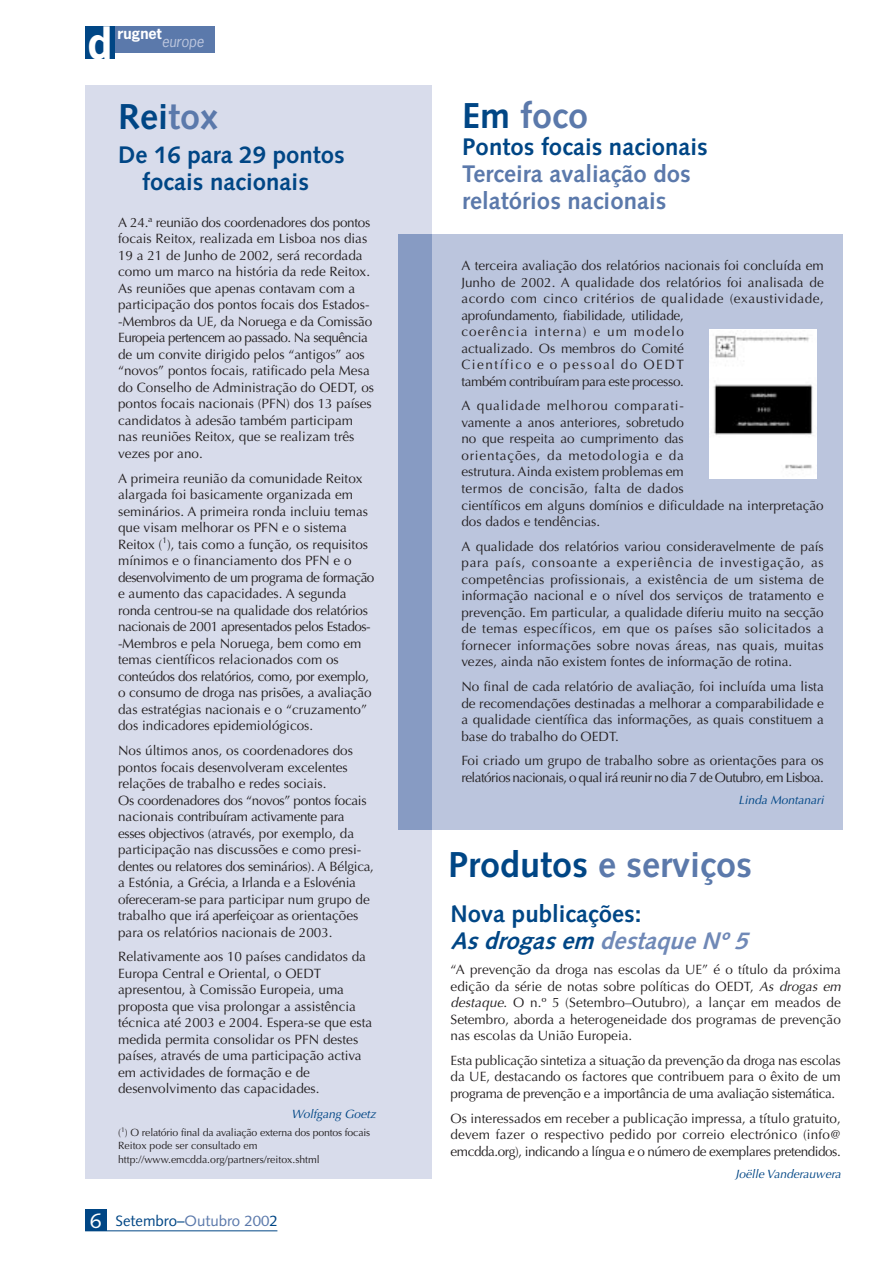
<style>
.page{position:relative;width:893px;height:1262px;background:#fff}
.page>*{position:absolute;margin:0;border:0;box-sizing:border-box;transform-origin:0 0}
.t1{font:700 42px "News Gothic";color:#fff}
.t2{font:700 36px "Syntax";color:#5b79ab}
.t3{font:700 36px "Syntax";color:#004685}
.t4{font:700 24px/27px "Syntax";color:#004685;text-align:center}
.t5{font:700 24px/27px "Syntax";color:#5b79ab}
.t6{font:24px "Syntax Bol Ita";color:#7089b7}
.t7{font:15px "Syntax";color:#004685}
.t8{font:700 14.55px "News Gothic";color:#fff}
.t9{font:italic 14.55px "News Gothic";color:#bbc5dd}
.t10{font:13.5px/16.5px "Optima";color:#231f20}
.t11{font:13.5px/16.5px "Optima";letter-spacing:-.04em;color:#231f20}
.t12{font:italic 12px "Optima";color:#004685}
.t13{font:10.5px/13.5px "Optima";color:#231f20}
.s1{color:#5b79ab}
.s2{font-size:21px;color:#fff}
.s3{color:#004685}
.s4{font-style:italic}
</style>
<div class="page">
<div style="left:85px;top:26px;width:30px;height:33px;background:#004685"></div>
<div style="left:115px;top:26px;width:99px;height:27px;background:#5b79ab"></div>
<div style="left:85px;top:1209px;width:21px;height:21px;background:#004685"></div>
<hr style="left:85px;top:1230px;width:192px;height:1px;background:#004685">
<div style="left:85px;top:85px;width:346px;height:1093px;background:#d8dceb"></div>
<div style="left:432px;top:234px;width:410px;height:595px;background:#bbc5dd"></div>
<div style="left:398px;top:234px;width:34px;height:595px;background:#879bc3"></div>
<img style="left:709px;top:376px;width:107px;height:66px">
<div style="left:709px;top:442px;width:107px;height:36px;background:#fff"></div>
<img style="left:709px;top:330px;width:107px;height:46px">
<h1 class="t1" style="left:88px;top:26px;width:26px">d</h1>
<p class="t8" style="left:117px;top:28px;width:46px">rugnet</p>
<p class="t9" style="left:162px;top:36px;width:44px">europe</p>
<h2 class="t3" style="left:118px;top:102px;width:101px">Rei<span class="s1">tox</span></h2>
<h3 class="t4" style="left:118px;top:143px;width:228px">De 16 para 29 pontos focais nacionais</h3>
<p class="t10" style="left:118px;top:215px;width:257px">A 24.ª reunião dos coordenadores dos pontos focais Reitox, realizada em Lisboa nos dias 19 a 21 de Junho de 2002, será recordada como um marco na história da rede Reitox.<br>As reuniões que apenas contavam com a participação dos pontos focais dos Estados--Membros da UE, da Noruega e da Comissão Europeia pertencem ao passado. Na sequência de um convite dirigido pelos “antigos” aos “novos” pontos focais, ratificado pela Mesa do Conselho de Administração do OEDT, os pontos focais nacionais (PFN) dos 13 países candidatos à adesão também participam nas reuniões Reitox, que se realizam três vezes por ano.</p>
<p class="t10" style="left:118px;top:471px;width:258px">A primeira reunião da comunidade Reitox alargada foi basicamente organizada em seminários. A primeira ronda incluiu temas que visam melhorar os PFN e o sistema Reitox (<sup>1</sup>), tais como a função, os requisitos mínimos e o financiamento dos PFN e o desenvolvimento de um programa de formação e aumento das capacidades. A segunda ronda centrou-se na qualidade dos relatórios nacionais de 2001 apresentados pelos Estados--Membros e pela Noruega, bem como em temas científicos relacionados com os conteúdos dos relatórios, como, por exemplo, o consumo de droga nas prisões, a avaliação das estratégias nacionais e o “cruzamento” dos indicadores epidemiológicos.</p>
<p class="t10" style="left:118px;top:743px;width:257px">Nos últimos anos, os coordenadores dos pontos focais desenvolveram excelentes relações de trabalho e redes sociais.<br>Os coordenadores dos “novos” pontos focais nacionais contribuíram activamente para esses objectivos (através, por exemplo, da participação nas discussões e como presi&shy;dentes ou relatores dos seminários). A Bélgica, a Estónia, a Grécia, a Irlanda e a Eslovénia ofereceram-se para participar num grupo de trabalho que irá aperfeiçoar as orientações para os relatórios nacionais de 2003.</p>
<p class="t10" style="left:118px;top:950px;width:256px">Relativamente aos 10 países candidatos da Europa Central e Oriental, o OEDT apresentou, à Comissão Europeia, uma proposta que visa prolongar a assistência técnica até 2003 e 2004. Espera-se que esta medida permita consolidar os PFN destes países, através de uma participação activa em actividades de formação e de desenvolvimento das capacidades.</p>
<p class="t12" style="left:291px;top:1109px;width:86px">Wolfgang Goetz</p>
<p class="t13" style="left:118px;top:1126px;width:254px">(<sup>1</sup>) O relatório final da avaliação externa dos pontos focais<br>Reitox pode ser consultado em http://www.emcdda.org/partners/reitox.shtml</p>
<p class="t7" style="left:90px;top:1214px;width:189px"><span class="s2">6</span> Setembro–<span class="s1">Outubro 200</span>2</p>
<h2 class="t2" style="left:462px;top:100px;width:127px"><span class="s3">Em</span> foco</h2>
<h3 class="t4" style="left:462px;top:135px;width:247px">Pontos focais nacionais</h3>
<h3 class="t5" style="left:462px;top:162px;width:230px">Terceira avaliação dos relatórios nacionais</h3>
<p class="t10" style="left:461px;top:259px;width:364px">A terceira avaliação dos relatórios nacionais foi concluída em Junho de 2002. A qualidade dos relatórios foi analisada de acordo com cinco critérios de qualidade (exaustividade, aprofundamento, fiabilidade, utilidade,<br>coerência interna) e um modelo<br>actualizado. Os membros do Comité<br>Científico e o pessoal do OEDT<br>também contribuíram para este processo.</p>
<p class="t10" style="left:461px;top:399px;width:364px">A qualidade melhorou comparati-<br>vamente a anos anteriores, sobretudo<br>no que respeita ao cumprimento das<br>orientações, da metodologia e da<br>estrutura. Ainda existem problemas em<br>termos de concisão, falta de dados<br>científicos em alguns domínios e dificuldade na interpretação dos dados e tendências.</p>
<p class="t10" style="left:461px;top:539px;width:364px;text-align:justify">A qualidade dos relatórios variou consideravelmente de país para país, consoante a experiência de investigação, as competências profissionais, a existência de um sistema de informação nacional e o nível dos serviços de tratamento e prevenção. Em particular, a qualidade diferiu muito na secção de temas específicos, em que os países são solicitados a fornecer informações sobre novas áreas, nas quais, muitas vezes, ainda não existem fontes de informação de rotina.</p>
<p class="t10" style="left:461px;top:679px;width:364px;text-align:justify">No final de cada relatório de avaliação, foi incluída uma lista de recomendações destinadas a melhorar a comparabilidade e a qualidade científica das informações, as quais constituem a base do trabalho do OEDT.</p>
<p class="t11" style="left:461px;top:754px;width:364px">Foi criado um grupo de trabalho sobre as orientações para os relatórios nacionais, o qual irá reunir no dia 7 de Outubro, em Lisboa.</p>
<p class="t12" style="left:738px;top:795px;width:87px">Linda Montanari</p>
<h2 class="t2" style="left:448px;top:850px;width:305px"><span class="s3">Produtos</span> e serviços</h2>
<h3 class="t4" style="left:450px;top:902px;width:192px">Nova publicações:</h3>
<h3 class="t6" style="left:450px;top:931px;width:298px"><span class="s3">As drogas em</span> destaque Nº 5</h3>
<p class="t10" style="left:450px;top:962px;width:392px;text-align:justify">“A prevenção da droga nas escolas da UE” é o título da próxima edição da série de notas sobre políticas do OEDT, <span class="s4">As drogas em destaque</span>. O n.º 5 (Setembro–Outubro), a lançar em meados de Setembro, aborda a heterogeneidade dos programas de prevenção nas escolas da União Europeia.</p>
<p class="t10" style="left:450px;top:1053px;width:392px;text-align:justify">Esta publicação sintetiza a situação da prevenção da droga nas escolas da UE, destacando os factores que contribuem para o êxito de um programa de prevenção e a importância de uma avaliação sistemática.</p>
<p class="t10" style="left:450px;top:1111px;width:392px;text-align:justify">Os interessados em receber a publicação impressa, a título gratuito, devem fazer o respectivo pedido por correio electrónico (info@ emcdda.org), indicando a língua e o número de exemplares pretendidos.</p>
<p class="t12" style="left:735px;top:1169px;width:107px">Joëlle Vanderauwera</p>
</div>
